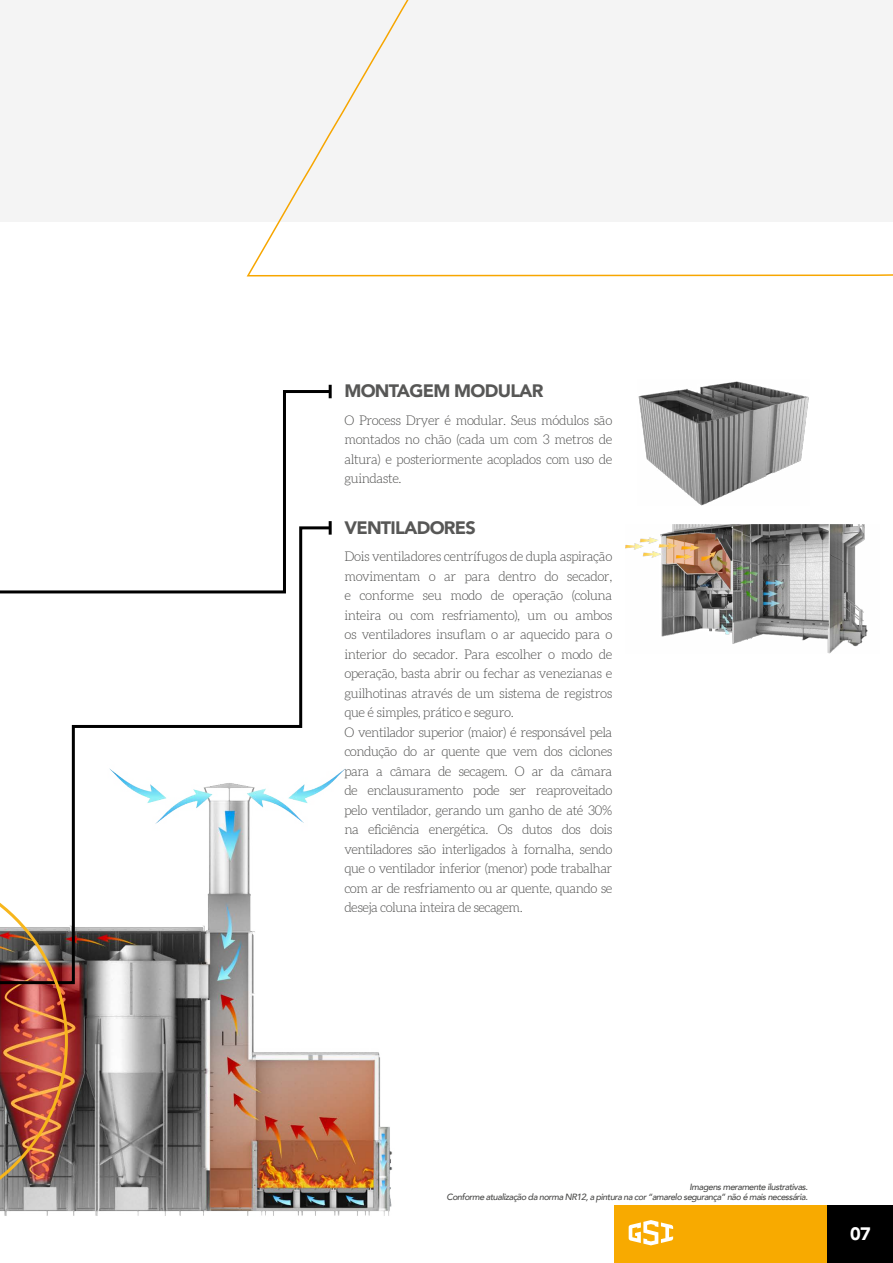
<style>
.page{position:relative;width:893px;height:1263px;background:#fff}
.page>*{position:absolute;margin:0;border:0;box-sizing:border-box;transform-origin:0 0}
.t1{font:900 18px "Avenir";letter-spacing:-.04em;color:#575756}
.t2{font:900 18px "Avenir";color:#fff}
.t3{font:300 13.2px/19.5px "Aleo";letter-spacing:-.03em;color:#4a4a49;text-align:justify}
.t4{font:italic 500 9px/10.2px "Avenir";letter-spacing:-.05em;color:#4a4a49;text-align:right}
</style>
<div class="page">
<div style="left:826px;top:1205px;width:67px;height:58px;background:#000"></div>
<div style="left:614px;top:1205px;width:212px;height:58px;background:#f8aa00"></div>
<svg style="left:629px;top:1220px;width:44px;height:25px"></svg>
<img style="left:638px;top:381px;width:171px;height:125px">
<img style="left:625px;top:524px;width:243px;height:130px">
<div style="left:0;top:0;width:893px;height:221px;background:#f4f4f4"></div>
<img style="left:0;top:221px;width:392px;height:995px">
<svg style="left:245px;top:0;width:648px;height:277px"></svg>
<svg style="left:0;top:388px;width:333px;height:137px"></svg>
<svg style="left:329px;top:385px;width:3px;height:13px"></svg>
<svg style="left:0;top:525px;width:333px;height:461px"></svg>
<hr style="left:329px;top:521px;width:3px;height:14px;background:#000">
<img style="left:0;top:866px;width:68px;height:350px">
<h1 class="t1" style="left:344px;top:375px;width:201px">MONTAGEM MODULAR</h1>
<p class="t3" style="left:344px;top:411px;width:269px">O Process Dryer é modular. Seus módulos são montados no chão (cada um com 3 metros de altura) e posteriormente acoplados com uso de guindaste.</p>
<h1 class="t1" style="left:344px;top:512px;width:133px">VENTILADORES</h1>
<p class="t3" style="left:344px;top:548px;width:269px;text-align:left">Dois ventiladores centrífugos de dupla aspiração movimentam o ar para dentro do secador, e conforme seu modo de operação (coluna inteira ou com resfriamento), um ou ambos os ventiladores insuflam o ar aquecido para o interior do secador. Para escolher o modo de operação, basta abrir ou fechar as venezianas e guilhotinas através de um sistema de registros que é simples, prático e seguro.<br>O ventilador superior (maior) é responsável pela condução do ar quente que vem dos ciclones para a câmara de secagem. O ar da câmara de enclausuramento pode ser reaproveitado pelo ventilador, gerando um ganho de até 30% na eficiência energética. Os dutos dos dois ventiladores são interligados à fornalha, sendo que o ventilador inferior (menor) pode trabalhar com ar de resfriamento ou ar quente, quando se deseja coluna inteira de secagem.</p>
<p class="t4" style="left:446px;top:1181px;width:363px">Imagens meramente ilustrativas.<br>Conforme atualização da norma NR12, a pintura na cor “amarelo segurança” não é mais necessária.</p>
<h1 class="t2" style="left:850px;top:1218px;width:22px">07</h1>
</div>
